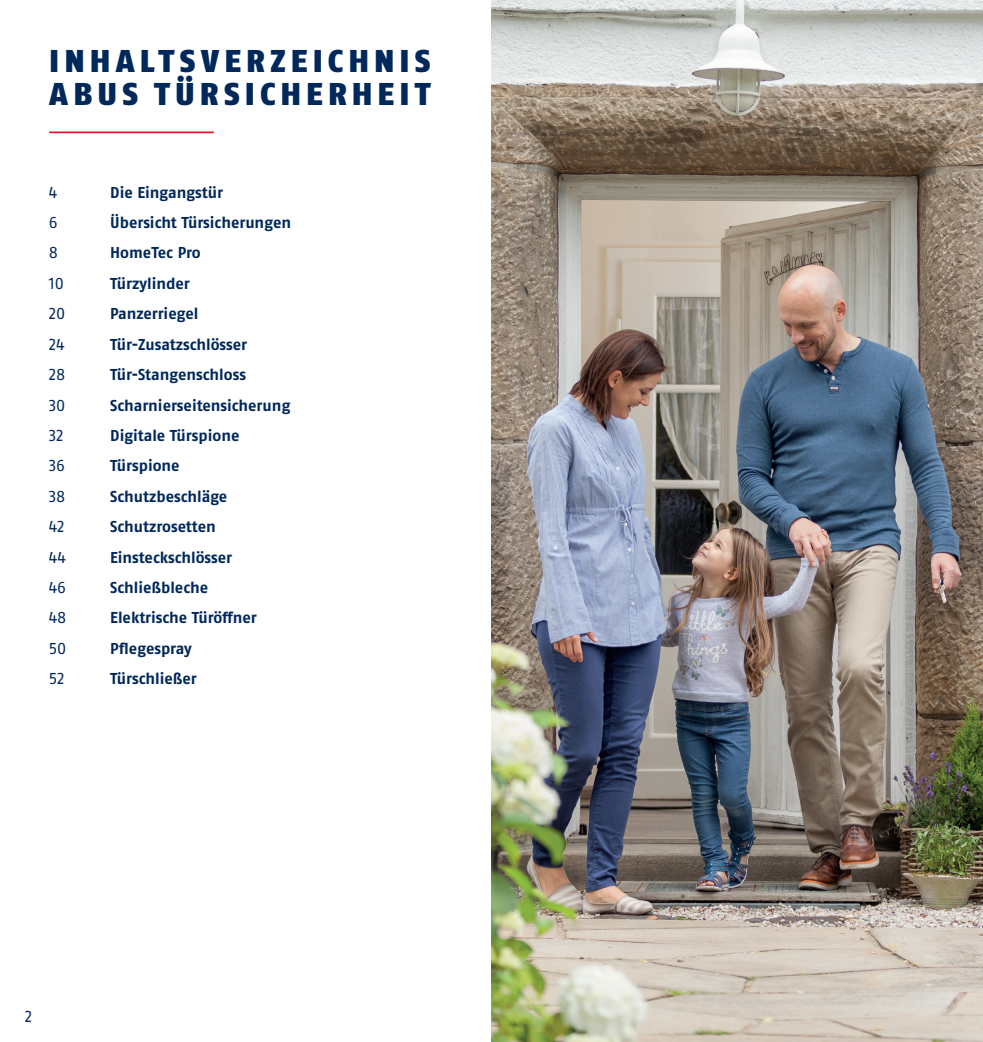
<style>
.page{position:relative;width:983px;height:1042px;background:#fff}
.page>*{position:absolute;margin:0;border:0;box-sizing:border-box;transform-origin:0 0}
.t1{font:900 31.5px/33.2px "ABUS Fago Pro";letter-spacing:.165em;color:#00285b}
.t2{font:700 15.75px "ABUS Fago Pro";letter-spacing:-.005em;color:#00285b}
.t3{font:15.75px "ABUS Fago Pro";letter-spacing:-.01em;color:#00285b}
</style>
<div class="page">
<img style="left:491px;top:0;width:491px;height:1042px">
<hr style="left:49px;top:131px;width:165px;height:2px;background:#e2192b">
<h1 class="t1" style="left:49px;top:45px;width:382px">INHALTSVERZEICHNIS<br>ABUS TÜRSICHERHEIT</h1>
<p class="t3" style="left:49px;top:183px;width:10px">4</p>
<p class="t2" style="left:110px;top:183px;width:114px">Die Eingangstür</p>
<p class="t3" style="left:49px;top:213px;width:10px">6</p>
<p class="t2" style="left:110px;top:213px;width:182px">Übersicht Türsicherungen</p>
<p class="t3" style="left:49px;top:243px;width:11px">8</p>
<p class="t2" style="left:110px;top:243px;width:92px">HomeTec Pro</p>
<p class="t3" style="left:49px;top:274px;width:16px">10</p>
<p class="t2" style="left:110px;top:274px;width:81px">Türzylinder</p>
<p class="t3" style="left:49px;top:304px;width:18px">20</p>
<p class="t2" style="left:110px;top:304px;width:90px">Panzerriegel</p>
<p class="t3" style="left:49px;top:335px;width:17px">24</p>
<p class="t2" style="left:110px;top:335px;width:138px">Tür-Zusatzschlösser</p>
<p class="t3" style="left:49px;top:365px;width:18px">28</p>
<p class="t2" style="left:110px;top:365px;width:137px">Tür-Stangenschloss</p>
<p class="t3" style="left:49px;top:395px;width:18px">30</p>
<p class="t2" style="left:110px;top:395px;width:182px">Scharnierseitensicherung</p>
<p class="t3" style="left:49px;top:426px;width:16px">32</p>
<p class="t2" style="left:110px;top:426px;width:131px">Digitale Türspione</p>
<p class="t3" style="left:49px;top:456px;width:18px">36</p>
<p class="t2" style="left:110px;top:456px;width:71px">Türspione</p>
<p class="t3" style="left:49px;top:487px;width:18px">38</p>
<p class="t2" style="left:110px;top:487px;width:119px">Schutzbeschläge</p>
<p class="t3" style="left:49px;top:517px;width:17px">42</p>
<p class="t2" style="left:110px;top:517px;width:107px">Schutzrosetten</p>
<p class="t3" style="left:49px;top:548px;width:19px">44</p>
<p class="t2" style="left:110px;top:548px;width:123px">Einsteckschlösser</p>
<p class="t3" style="left:49px;top:578px;width:19px">46</p>
<p class="t2" style="left:110px;top:578px;width:99px">Schließbleche</p>
<p class="t3" style="left:49px;top:608px;width:19px">48</p>
<p class="t2" style="left:110px;top:608px;width:148px">Elektrische Türöffner</p>
<p class="t3" style="left:49px;top:639px;width:19px">50</p>
<p class="t2" style="left:110px;top:639px;width:83px">Pflegespray</p>
<p class="t3" style="left:49px;top:669px;width:17px">52</p>
<p class="t2" style="left:110px;top:669px;width:88px">Türschließer</p>
<p class="t3" style="left:25px;top:1007px;width:9px">2</p>
</div>
